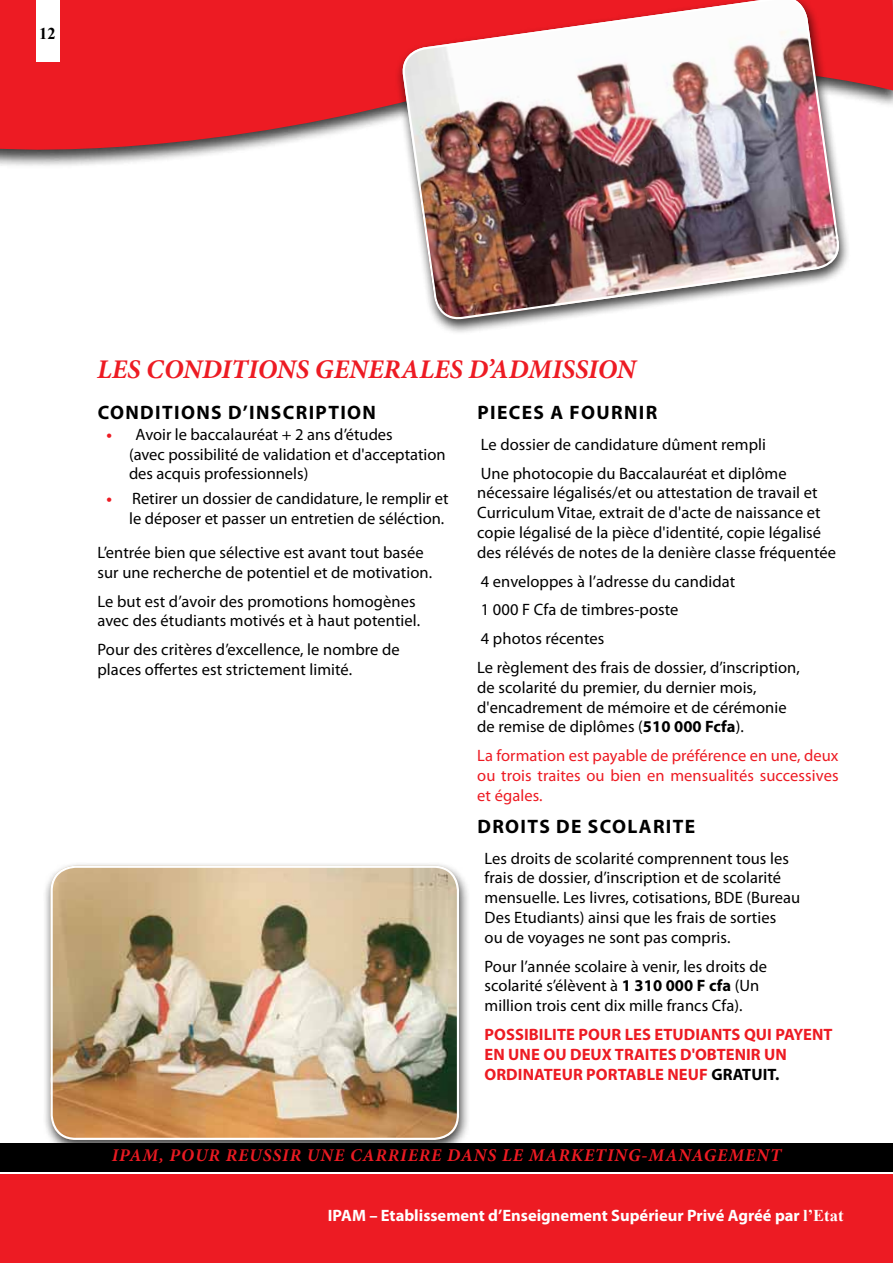
<style>
.page{position:relative;width:893px;height:1263px;background:#fff}
.page>*{position:absolute;margin:0;border:0;box-sizing:border-box;transform-origin:0 0}
.t1{font:italic 700 27px "Minion Pro";color:#ed1b23}
.t2{font:700 19.5px "Myriad Pro";letter-spacing:.07em;color:#000}
.t3{font:italic 700 18px "Minion Pro";letter-spacing:.05em;color:#ed1b23}
.t4{font:16.5px/19.8px "Myriad Pro";letter-spacing:.005em;color:#000}
.t5{font:16.5px/19.8px "Myriad Pro";letter-spacing:.005em;color:#ed1b23;text-align:justify}
.t6{font:700 16.5px "Myriad Pro";letter-spacing:.005em;color:#ed1b23}
.t7{font:700 16.5px "Myriad Pro";color:#fff}
.t8{font:700 16.5px "Myriad Pro";color:#000}
.t9{font:700 16.5px "Times New Roman";color:#000}
.s1{font-weight:700;color:#ed1b23}
.s2{font-weight:700}
.s3{color:#ed1b23}
.s4{font-family:"Times New Roman"}
</style>
<div class="page">
<svg style="left:0;top:0;width:893px;height:163px;background:#e63f45"></svg>
<div style="left:0;top:1174px;width:893px;height:89px;background:#ed1b23"></div>
<div style="left:0;top:1143px;width:893px;height:28px;background:#000"></div>
<div style="left:36px;top:0;width:24px;height:62px;background:#fff"></div>
<div style="left:395px;top:0;width:456px;height:335px;background:#000;opacity:.75"></div>
<img style="left:401px;top:0;width:440px;height:321px">
<div style="left:42px;top:861px;width:429px;height:294px;background:#000;opacity:.75"></div>
<img style="left:51px;top:866px;width:408px;height:274px">
<div style="left:51px;top:866px;width:408px;height:274px;border:2px solid #fff;border-radius:24px"></div>
<p class="t9" style="left:39px;top:22px;width:18px">12</p>
<h1 class="t1" style="left:97px;top:350px;width:540px">LES CONDITIONS GENERALES D’ADMISSION</h1>
<p class="t2" style="left:98px;top:400px;width:26px">CONDITIONS</p>
<p class="t2" style="left:228px;top:400px;width:113px">D’INSCRI PTION</p>
<p class="t4" style="left:129px;top:425px;width:318px;text-indent:-22px"><span class="s1">•</span> Avoir le baccalauréat + 2 ans d’études<br>(avec possibilité de validation et d'acceptation des acquis professionnels)</p>
<p class="t4" style="left:106px;top:489px;width:344px;text-align:right"><span class="s1">•</span> Retirer un dossier de candidature, le remplir et le déposer et passer un entretien de séléction.</p>
<p class="t4" style="left:98px;top:542px;width:336px">L’entrée bien que sélective est avant tout basée sur une recherche de potentiel et de motivation.</p>
<p class="t4" style="left:98px;top:591px;width:324px">Le but est d’avoir des promotions homogènes avec des étudiants motivés et à haut potentiel.</p>
<p class="t4" style="left:98px;top:640px;width:304px">Pour des critères d’excellence, le nombre de places offertes est strictement limité.</p>
<p class="t2" style="left:477px;top:400px;width:118px">PIECES A FOURNIR</p>
<p class="t4" style="left:481px;top:430px;width:307px;line-height:28.8px">Le dossier de candidature dûment rempli<br>Une photocopie du Baccalauréat et diplôme</p>
<p class="t4" style="left:477px;top:483px;width:360px">nécessaire légalisés/et ou attestation de travail et Curriculum Vitae, extrait de d'acte de naissance et copie légalisé de la pièce d'identité, copie légalisé des rélévés de notes de la denière classe fréquentée</p>
<p class="t4" style="left:477px;top:566px;width:324px;line-height:28.8px">4 enveloppes à l’adresse du candidat<br>1 000 F Cfa de timbres-poste<br>4 photos récentes<br>Le règlement des frais de dossier, d’inscription,</p>
<p class="t4" style="left:477px;top:677px;width:311px">de scolarité du premier, du dernier mois, d'encadrement de mémoire et de cérémonie de remise de diplômes (<span class="s2">510 000 Fcfa</span>).</p>
<p class="t5" style="left:477px;top:745px;width:363px">La formation est payable de préférence en une, deux ou trois traites ou bien en mensualités successives et égales.</p>
<p class="t2" style="left:477px;top:814px;width:13px">DROITS</p>
<p class="t2" style="left:556px;top:814px;width:95px">DE SCOLARITE</p>
<p class="t4" style="left:484px;top:848px;width:317px">Les droits de scolarité comprennent tous les frais de dossier, d’inscription et de scolarité mensuelle. Les livres, cotisations, BDE (Bureau Des Etudiants) ainsi que les frais de sorties<br>ou de voyages ne sont pas compris.</p>
<p class="t4" style="left:484px;top:956px;width:284px">Pour l’année scolaire à venir, les droits de scolarité s’élèvent à <span class="s2">1 310 000 F cfa</span> (Un million trois cent dix mille francs Cfa).</p>
<p class="t6" style="left:484px;top:1023px;width:19px">POSSI</p>
<p class="t6" style="left:529px;top:1023px;width:71px">BILITE POUR</p>
<p class="t6" style="left:625px;top:1023px;width:41px">LES ETUDIANTS</p>
<p class="t6" style="left:744px;top:1023px;width:70px">QUI PAYENT</p>
<p class="t6" style="left:484px;top:1043px;width:35px">EN UNE</p>
<p class="t6" style="left:543px;top:1043px;width:38px">OU DEU</p>
<p class="t6" style="left:602px;top:1043px;width:23px">X TRAITES</p>
<p class="t6" style="left:680px;top:1043px;width:47px">D'OBTENIR</p>
<p class="t6" style="left:764px;top:1043px;width:12px">UN</p>
<p class="t6" style="left:484px;top:1063px;width:11px">ORDINATEUR</p>
<p class="t6" style="left:586px;top:1063px;width:21px">PORTA</p>
<p class="t6" style="left:637px;top:1063px;width:42px">BLE NEU</p>
<p class="t8" style="left:699px;top:1063px;width:33px"><span class="s3">F</span> GRATUIT.</p>
<p class="t3" style="left:112px;top:1142px;width:671px">IPAM, POUR REUSSIR UNE CARRIERE DANS LE MARKETING-MANAGEMENT</p>
<p class="t7" style="left:328px;top:1205px;width:517px">IPAM – Etablissement d’Enseignement Supérieur Privé Agréé par <span class="s4">l’Etat</span></p>
</div>
